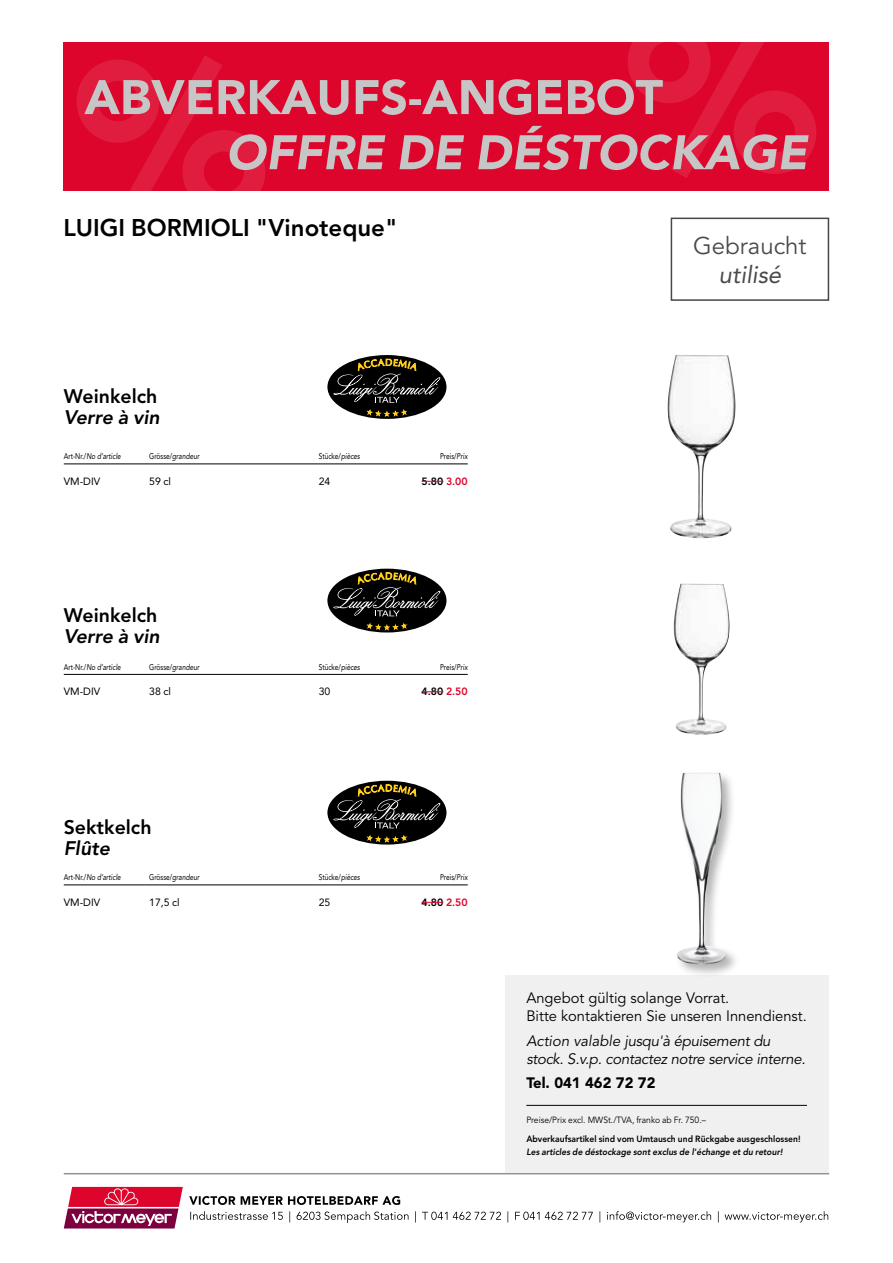
<style>
.page{position:relative;width:893px;height:1263px;background:#fff}
.page>*{position:absolute;margin:0;border:0;box-sizing:border-box;transform-origin:0 0}
.t1{font:800 24px "Avenir LT Std";color:#000}
.t2{font:24px "Avenir LT Std";color:#4a4a49}
.t3{font:italic 24px "Avenir LT Std";color:#4a4a49}
.t4{font:800 19.5px "Avenir LT Std";color:#000}
.t5{font:italic 800 19.5px "Avenir LT Std";color:#000}
.t6{font:italic 15px/18px "Avenir LT Std";letter-spacing:-.02em;color:#000}
.t7{font:15px/18px "Avenir LT Std";color:#000}
.t8{font:900 15px "Avenir LT Std";color:#000}
.t9{font:10.5px "Avenir LT Std";color:#000}
.t10{font:800 10.5px "Avenir LT Std";color:#000}
.t11{font:800 9px "Avenir LT Std";color:#000;scale:.95 1}
.t12{font:italic 800 9px "Avenir LT Std";color:#000;scale:.95 1}
.t13{font:9px "Avenir LT Std";color:#000;scale:.95 1}
.t14{font:italic 8.25px "Avenir LT Std";color:#000;scale:.8 1}
.t15{font:8.25px "Avenir LT Std";color:#000;scale:.8 1}
.s1{font-style:normal}
.s2{font-style:italic}
.s3{color:#dd052b}
</style>
<div class="page">
<svg style="left:64px;top:1187px;width:119px;height:41px;background:#c33e63"></svg>
<svg style="left:190px;top:1211px;width:638px;height:12px"></svg>
<svg style="left:189px;top:1196px;width:211px;height:9px"></svg>
<hr style="left:64px;top:1173px;width:765px;height:1px;background:#929292">
<div style="left:64px;top:43px;width:765px;height:148px;background:#dd052b"></div>
<svg style="left:77px;top:42px;width:739px;height:176px"></svg>
<div style="left:505px;top:975px;width:323px;height:197px;background:#f0f0f0"></div>
<hr style="left:526px;top:1105px;width:281px;height:1px;background:#000">
<img style="left:668px;top:355px;width:19px;height:82px">
<hr style="left:64px;top:463px;width:404px;height:1px;background:#000">
<svg style="left:422px;top:481px;width:21px;height:1px"></svg>
<img style="left:674px;top:584px;width:16px;height:70px">
<div style="left:675px;top:770px;width:66px;height:209px;background:#000;opacity:.3"></div>
<img style="left:681px;top:773px;width:14px;height:98px">
<hr style="left:64px;top:674px;width:404px;height:1px;background:#000">
<svg style="left:422px;top:691px;width:21px;height:1px"></svg>
<hr style="left:64px;top:884px;width:404px;height:1px;background:#000">
<svg style="left:422px;top:902px;width:21px;height:1px"></svg>
<div style="left:671px;top:218px;width:158px;height:83px;border:2px solid #474746"></div>
<div style="left:327px;top:355px;width:119px;height:64px;background:#000;border-radius:50%"></div>
<svg style="left:367px;top:409px;width:40px;height:7px"></svg>
<svg style="left:333px;top:359px;width:108px;height:44px"></svg>
<div style="left:327px;top:569px;width:119px;height:63px;background:#000;border-radius:50%"></div>
<svg style="left:367px;top:623px;width:40px;height:7px"></svg>
<svg style="left:333px;top:572px;width:108px;height:45px"></svg>
<div style="left:327px;top:781px;width:119px;height:63px;background:#000;border-radius:50%"></div>
<svg style="left:367px;top:835px;width:40px;height:7px"></svg>
<svg style="left:333px;top:784px;width:108px;height:45px"></svg>
<h1 class="t1" style="left:63px;top:213px;width:336px">LUIGI BORMIOLI "Vinoteque"</h1>
<h2 class="t4" style="left:64px;top:384px;width:95px">Weinkelch</h2>
<h2 class="t5" style="left:64px;top:405px;width:97px">Verre à vin</h2>
<p class="t14" style="left:64px;top:452px;width:73px"><span class="s1">Art-Nr./</span>No d’article</p>
<p class="t14" style="left:149px;top:452px;width:64px"><span class="s1">Grösse/</span>grandeur</p>
<p class="t15" style="left:319px;top:452px;width:53px">Stücke/<span class="s2">pièces</span></p>
<p class="t15" style="left:440px;top:452px;width:36px">Preis/<span class="s2">Prix</span></p>
<p class="t9" style="left:64px;top:475px;width:38px">VM-DIV</p>
<p class="t9" style="left:149px;top:475px;width:23px">59 cl</p>
<p class="t9" style="left:319px;top:475px;width:13px">24</p>
<p class="t10" style="left:422px;top:475px;width:48px">5.80 <span class="s3">3.00</span></p>
<h2 class="t4" style="left:64px;top:603px;width:95px">Weinkelch</h2>
<h2 class="t5" style="left:64px;top:624px;width:97px">Verre à vin</h2>
<p class="t14" style="left:64px;top:662px;width:73px"><span class="s1">Art-Nr./</span>No d’article</p>
<p class="t14" style="left:149px;top:662px;width:64px"><span class="s1">Grösse/</span>grandeur</p>
<p class="t15" style="left:319px;top:662px;width:53px">Stücke/<span class="s2">pièces</span></p>
<p class="t15" style="left:440px;top:662px;width:36px">Preis/<span class="s2">Prix</span></p>
<p class="t9" style="left:64px;top:685px;width:38px">VM-DIV</p>
<p class="t9" style="left:149px;top:685px;width:23px">38 cl</p>
<p class="t9" style="left:319px;top:685px;width:13px">30</p>
<p class="t10" style="left:422px;top:685px;width:48px">4.80 <span class="s3">2.50</span></p>
<h2 class="t4" style="left:64px;top:816px;width:89px">Sektkelch</h2>
<h2 class="t5" style="left:64px;top:837px;width:48px">Flûte</h2>
<p class="t14" style="left:64px;top:873px;width:73px"><span class="s1">Art-Nr./</span>No d’article</p>
<p class="t14" style="left:149px;top:873px;width:64px"><span class="s1">Grösse/</span>grandeur</p>
<p class="t15" style="left:319px;top:873px;width:53px">Stücke/<span class="s2">pièces</span></p>
<p class="t15" style="left:440px;top:873px;width:36px">Preis/<span class="s2">Prix</span></p>
<p class="t9" style="left:64px;top:896px;width:38px">VM-DIV</p>
<p class="t9" style="left:149px;top:896px;width:32px">17,5 cl</p>
<p class="t9" style="left:319px;top:896px;width:13px">25</p>
<p class="t10" style="left:422px;top:896px;width:48px">4.80 <span class="s3">2.50</span></p>
<h1 class="t2" style="left:693px;top:232px;width:115px">Gebraucht</h1>
<h1 class="t3" style="left:719px;top:260px;width:64px">utilisé</h1>
<h3 class="t7" style="left:526px;top:989px;width:282px">Angebot gültig solange Vorrat.<br>Bitte kontaktieren Sie unseren Innendienst.</h3>
<h3 class="t6" style="left:526px;top:1032px;width:281px">Action valable jusqu'à épuisement du stock. S.v.p. contactez notre service interne.</h3>
<h3 class="t8" style="left:526px;top:1074px;width:131px">Tel. 041 462 72 72</h3>
<p class="t13" style="left:526px;top:1114px;width:191px">Preise/Prix excl. MWSt./TVA, franko ab Fr. 750.–</p>
<p class="t11" style="left:526px;top:1133px;width:290px">Abverkaufsartikel sind vom Umtausch und Rückgabe ausgeschlossen!</p>
<p class="t12" style="left:526px;top:1146px;width:271px">Les articles de déstockage sont exclus de l'échange et du retour!</p>
</div>
